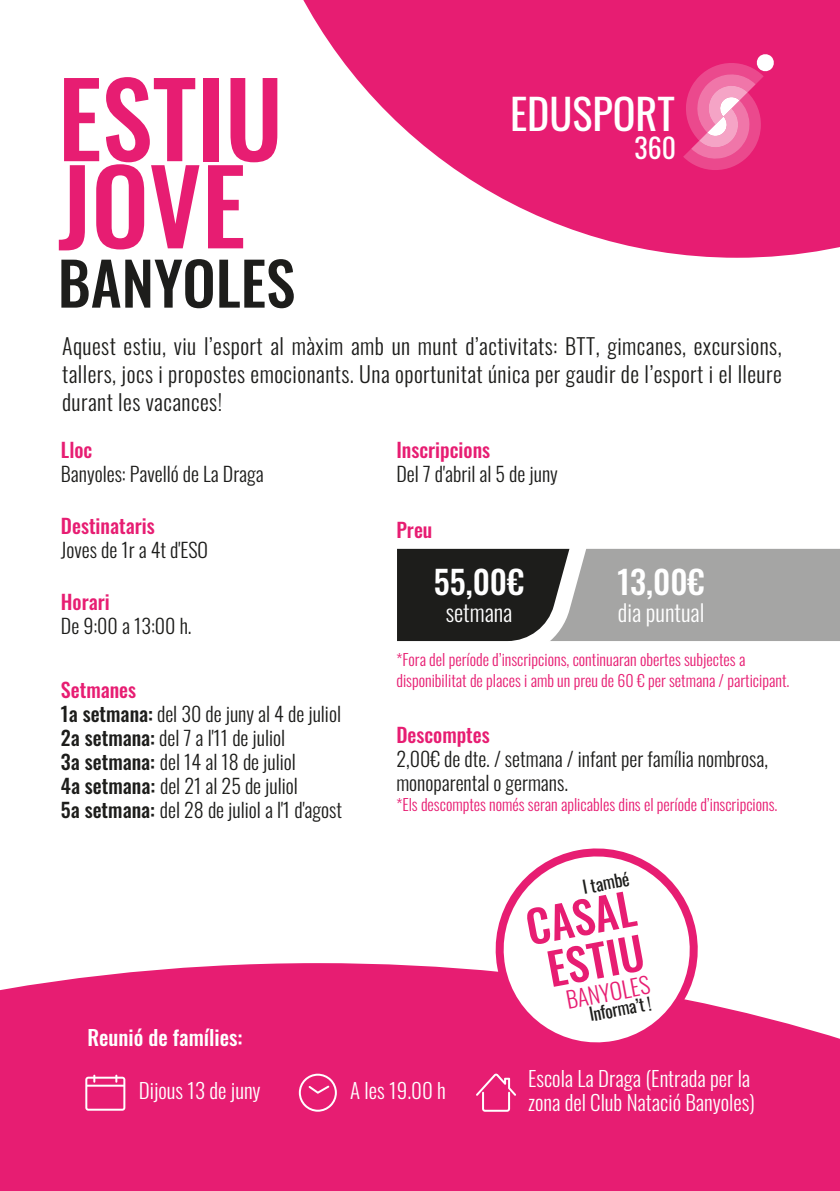
<style>
.page{position:relative;width:840px;height:1191px;background:#fff}
.page>*{position:absolute;margin:0;border:0;box-sizing:border-box;transform-origin:0 0}
.t1{font:500 102.6px "Oswald";color:#e71d72}
.t2{font:500 59.2px "Oswald";color:#1d1d1b}
.t3{font:500 44.4px/45px "Oswald";color:#e71d72}
.t4{font:42.2px "Oswald";color:#fff}
.t5{font:500 32.4px "Oswald";color:#fff}
.t6{font:27.8px "Oswald";color:#fff}
.t7{font:300 23px "Oswald";color:#fff}
.t8{font:300 22.6px "Oswald";color:#e71d72}
.t9{font:300 22px/28px "Oswald";letter-spacing:.02em;color:#1d1d1b;text-align:justify}
.t10{font:300 21px/24px "Oswald";color:#fff}
.t11{font:500 21px "Oswald";color:#fff}
.t12{font:300 20px/24px "Oswald";color:#1d1d1b}
.t13{font:500 20px "Oswald";color:#e71d72}
.t14{font:17.6px "Oswald";color:#1d1d1b}
.t15{font:300 16px/21.6px "Oswald";color:#e71d72}
.s1{font-weight:500;color:#e71d72}
.s2{font-weight:500}
</style>
<div class="page">
<svg style="left:303px;top:0;width:536px;height:258px;fill:#e71d72"></svg>
<div style="left:0;top:963px;width:839px;height:228px;background:#e71d72"></div>
<svg style="left:397px;top:548px;width:442px;height:94px;background:#7a7a79"></svg>
<svg style="left:682px;top:53px;width:92px;height:117px;background:#ec5595"></svg>
<svg style="left:85px;top:1074px;width:40px;height:36px"></svg>
<svg style="left:299px;top:1073px;width:38px;height:38px"></svg>
<svg style="left:475px;top:1073px;width:41px;height:38px;background:#ea4087"></svg>
<svg style="left:491px;top:848px;width:210px;height:206px"></svg>
<h1 class="t1" style="left:58px;top:66px;width:226px">ESTIU</h1>
<h1 class="t1" style="left:58px;top:153px;width:189px">JOVE</h1>
<h2 class="t2" style="left:58px;top:252px;width:239px">BANYOLES</h2>
<h3 class="t4" style="left:509px;top:76px;width:166px">EDUSPORT</h3>
<h3 class="t6" style="left:634px;top:122px;width:43px">360</h3>
<p class="t9" style="left:62px;top:329px;width:720px">Aquest estiu, viu l’esport al màxim amb un munt d’activitats: BTT, gimcanes, excursions, tallers, jocs i propostes emocionants. Una oportunitat única per gaudir de l’esport i el lleure durant les vacances!</p>
<p class="t13" style="left:61px;top:439px;width:33px">Lloc</p>
<p class="t12" style="left:61px;top:459px;width:204px">Banyoles: Pavelló de La Draga</p>
<p class="t13" style="left:61px;top:515px;width:95px">Destinataris</p>
<p class="t12" style="left:61px;top:535px;width:149px">Joves de 1r a 4t d'ESO</p>
<p class="t13" style="left:61px;top:591px;width:50px">Horari</p>
<p class="t12" style="left:61px;top:611px;width:132px">De 9:00 a 13:00 h.</p>
<p class="t12" style="left:61px;top:675px;width:282px"><span class="s1">Setmanes<br></span><span class="s2">1a setmana:</span> del 30 de juny al 4 de juliol<br><span class="s2">2a setmana:</span> del 7 a l'11 de juliol<br><span class="s2">3a setmana:</span> del 14 al 18 de juliol<br><span class="s2">4a setmana:</span> del 21 al 25 de juliol<br><span class="s2">5a setmana:</span> del 28 de juliol a l'1 d'agost</p>
<p class="t11" style="left:87px;top:1026px;width:156px">Reunió de famílies:</p>
<p class="t13" style="left:396px;top:439px;width:95px">Inscripcions</p>
<p class="t12" style="left:396px;top:459px;width:163px">Del 7 d'abril al 5 de juny</p>
<p class="t13" style="left:396px;top:519px;width:37px">Preu</p>
<h3 class="t5" style="left:433px;top:565px;width:92px">55,00€</h3>
<p class="t7" style="left:445px;top:592px;width:68px">setmana</p>
<h3 class="t5" style="left:617px;top:565px;width:89px">13,00€</h3>
<p class="t7" style="left:617px;top:592px;width:88px">dia puntual</p>
<p class="t15" style="left:396px;top:646px;width:394px">*Fora del període d’inscripcions, continuaran obertes subjectes a disponibilitat de places i amb un preu de 60 € per setmana / participant.</p>
<p class="t13" style="left:396px;top:725px;width:95px">Descomptes</p>
<p class="t12" style="left:396px;top:745px;width:373px">2,00€ de dte. / setmana / infant per família nombrosa, monoparental o germans.</p>
<p class="t15" style="left:396px;top:791px;width:382px">*Els descomptes només seran aplicables dins el període d’inscripcions.</p>
<p class="t14" style="left:579px;top:871px;width:49px;rotate:-11deg">I també</p>
<h3 class="t3" style="left:522px;top:908px;width:112px;rotate:-11deg">CASAL<br>ESTIU</h3>
<p class="t8" style="left:562px;top:980px;width:86px;rotate:-11deg">BANYOLES</p>
<p class="t14" style="left:586px;top:999px;width:64px;rotate:-11deg">Informa’t !</p>
<p class="t10" style="left:139px;top:1076px;width:123px">Dijous 13 de juny</p>
<p class="t10" style="left:350px;top:1076px;width:97px">A les 19.00 h</p>
<p class="t10" style="left:528px;top:1064px;width:228px">Escola La Draga (Entrada per la zona del Club Natació Banyoles)</p>
</div>
